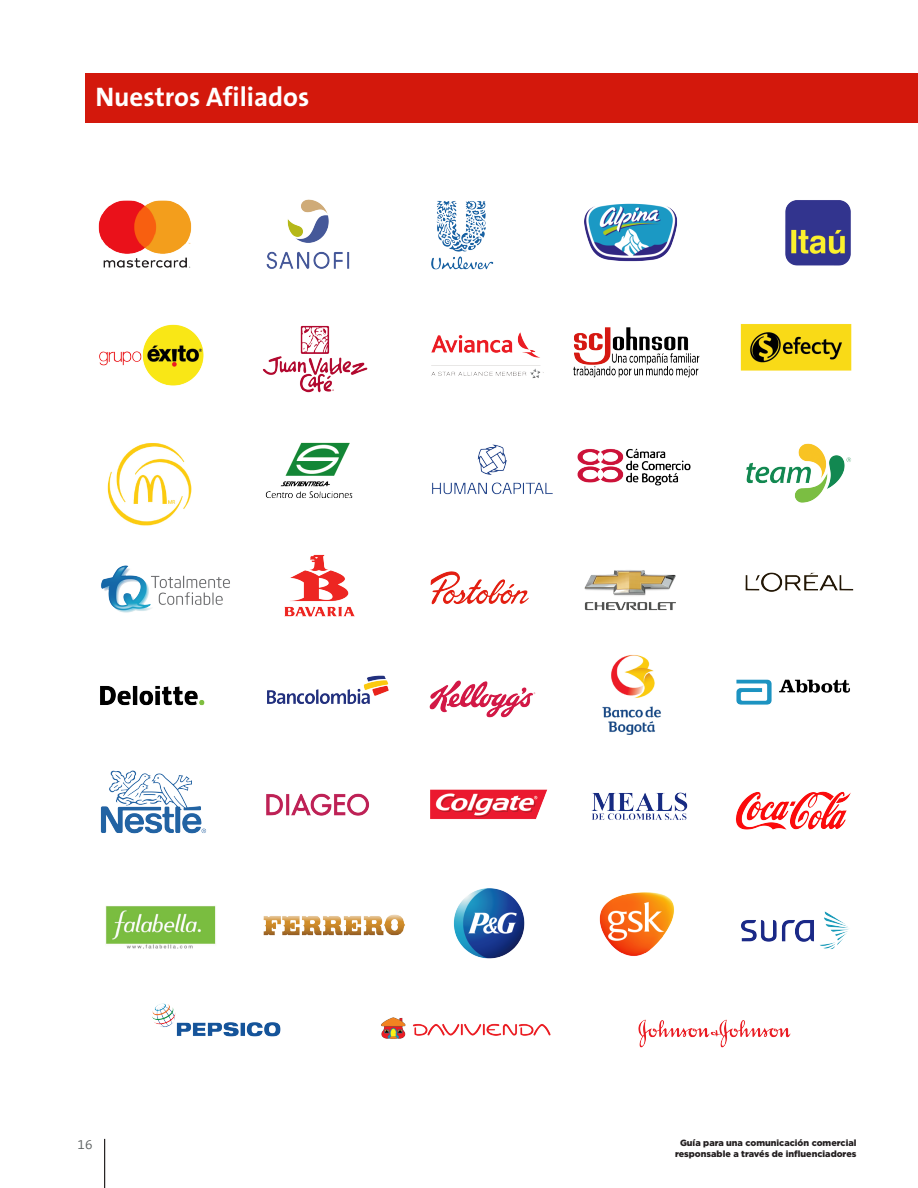
<style>
.page{position:relative;width:918px;height:1188px;background:#fff}
.page>*{position:absolute;margin:0;border:0;box-sizing:border-box;transform-origin:0 0}
.Titulo_banner{font:700 27px "The Sans B7";color:#fff}
.t1{font:300 13.5px "The Sans B4";color:#5d6161}
.t2{font:900 9px/10.8px "Gotham";color:#231f20;text-align:center}
</style>
<div class="page">
<hr style="left:104px;top:1139px;width:1px;height:49px;background:#231f20">
<div style="left:85px;top:73px;width:833px;height:49px;background:#d3180c"></div>
<img style="left:98px;top:199px;width:756px;height:849px">
<p class="Titulo_banner" style="left:95px;top:83px;width:216px">Nuestros Afiliados</p>
<h2 class="t1" style="left:78px;top:1137px;width:16px">16</h2>
<p class="t2" style="left:675px;top:1137px;width:183px">Guía para una comunicación comercial responsable a través de influenciadores</p>
</div>
